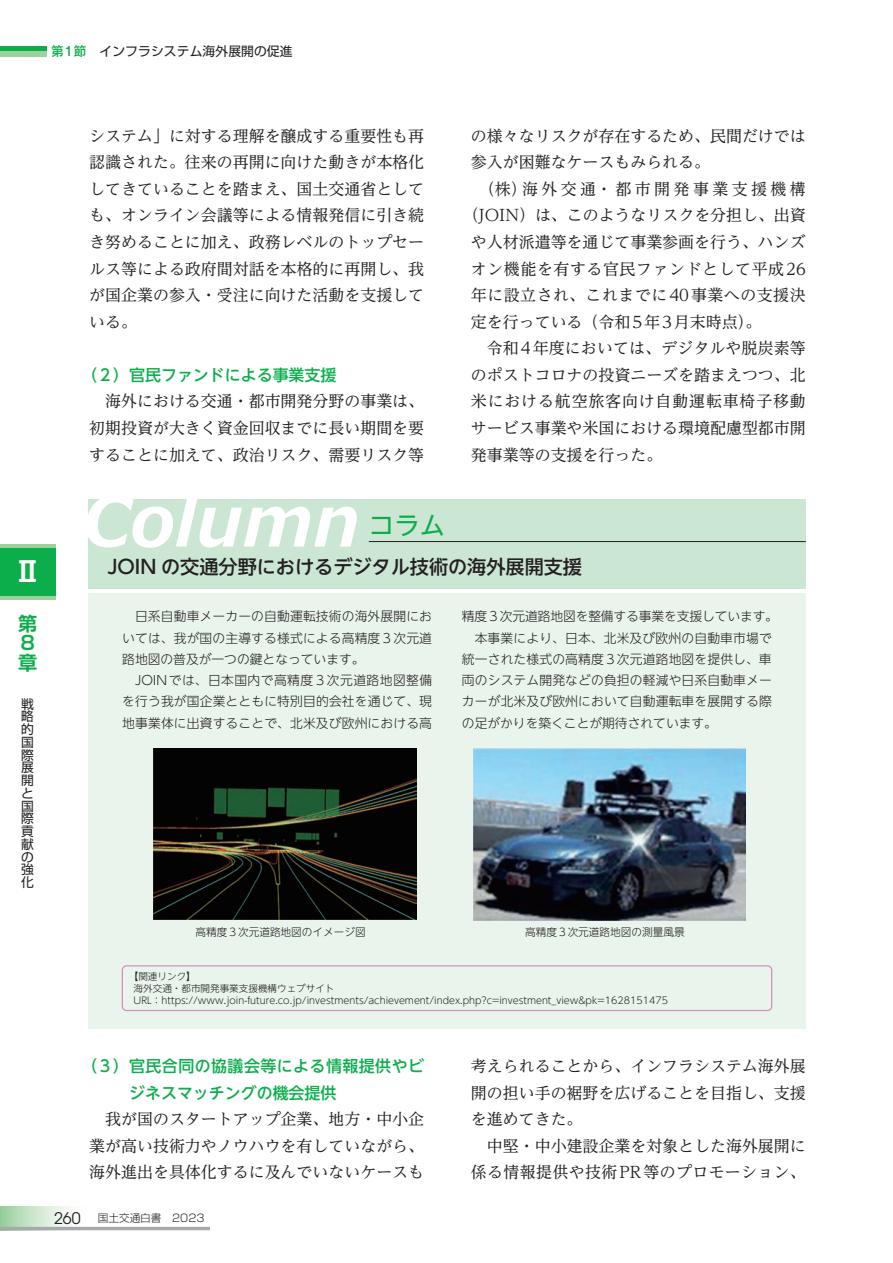
<style>
.page{position:relative;width:893px;height:1263px;background:#fff}
.page>*{position:absolute;margin:0;border:0;box-sizing:border-box;transform-origin:0 0}
.t1{font:italic 700 69.15px "Meiryo UI";color:#fff}
.t2{font:700 27.6px "Shin Go Pr 6 N De";color:#fff}
.t3{font:25.5px "UD Shin Go NT Pr 6 N";color:#0cae4c}
.t4{font:500 19.2px "UD Shin Go NT Pr 6 N";color:#231f20}
.t5{font:700 19.2px/19.2px "Shin Go Pr 6 N De";color:#0cae4c}
.t6{font:15.9px/26.5px "UD Reimin Pr 6 N";color:#231f20;text-align:justify}
.t7{font:500 15.9px/26.5px "UD Shin Go NT Pr 6 N";letter-spacing:.03em;color:#0cae4c}
.t8{font:15.9px "UD Reimin Pr 6 N";letter-spacing:.035em;color:#231f20}
.t9{font:15.9px "UD Reimin Pr 6 N";letter-spacing:.03em;color:#231f20}
.t10{font:15.9px "UD Reimin Pr 6 N";letter-spacing:.055em;color:#231f20}
.t11{font:15.9px "UD Reimin Pr 6 N";letter-spacing:.215em;color:#231f20}
.t12{font:500 15.9px "UD Shin Go NT Pr 6 N";color:#0cae4c}
.t13{font:300 12.75px/21.3px "UD Shin Go NT Pr 6 N";letter-spacing:.015em;color:#231f20;text-align:justify}
.t14{font:12.75px/12.8px "Shin Go Pr 6 N";letter-spacing:.01em;color:#231f20;text-align:justify}
.t15{font:300 12.75px "UD Shin Go NT Pr 6 N";letter-spacing:-.01em;color:#231f20}
.t16{font:500 12.75px "Gothic MB101 Pr 6 N";color:#f0597c}
.t17{font:300 10.65px "UD Shin Go NT Pr 6 N";color:#231f20}
.t18{font:300 10.65px "Shin Go Pr 6 N";color:#231f20}
.t19{font:300 9.6px/11.7px "UD Shin Go NT Pr 6 N";color:#231f20}
.s1{font-family:"Gothic MB101 Pr 6 N";font-weight:500;color:#0cae4c}
.s2{font-family:"ITC Avant Garde Pro";font-weight:400;font-size:15.9px}
</style>
<div class="page">
<div style="left:88px;top:499px;width:718px;height:90px;background:#cbe6d3"></div>
<div style="left:88px;top:593px;width:718px;height:435px;background:#e9f5ec"></div>
<img style="left:154px;top:748px;width:262px;height:171px">
<img style="left:473px;top:748px;width:272px;height:172px">
<div style="left:122px;top:965px;width:650px;height:46px;border:1px solid #d291bf;border-radius:4px"></div>
<hr style="left:369px;top:541px;width:437px;height:1px;background:#231f20">
<div style="left:0;top:1206px;width:89px;height:24px;background:linear-gradient(to right,#9fd1a2,#fff)"></div>
<div style="left:0;top:46px;width:47px;height:10px;background:#0cae4c"></div>
<div style="left:0;top:51px;width:47px;height:5px;background:#9cd19c"></div>
<div style="left:0;top:544px;width:55px;height:56px;background:#0cae4c"></div>
<hr style="left:0;top:596px;width:55px;height:4px;background:#9cd19c">
<hr style="left:0;top:544px;width:55px;height:4px;background:#9cd19c">
<hr style="left:0;top:1227px;width:210px;height:3px;background:#a8a9ad">
<p class="t14" style="left:51px;top:44px;width:243px"><span class="s1">第1節</span>　インフラシステム海外展開の促進</p>
<p class="t16" style="left:57px;top:40px;width:14px">　</p>
<h2 class="t2" style="left:14px;top:549px;width:29px">Ⅱ</h2>
<p class="t5" style="left:18px;top:613px;width:20px">第<br>8章</p>
<p class="t14" style="left:21px;top:696px;width:14px">戦略的国際展開と国際貢献の強化</p>
<p class="t6" style="left:89px;top:122px;width:336px">システム」に対する理解を醸成する重要性も再認識された。往来の再開に向けた動きが本格化してきていることを踏まえ、国土交通省としても、オンライン会議等による情報発信に引き続き努めることに加え、政務レベルのトップセールス等による政府間対話を本格的に再開し、我が国企業の参入・受注に向けた活動を支援している。</p>
<p class="t12" style="left:81px;top:362px;width:257px">（２）官民ファンドによる事業支援</p>
<p class="t6" style="left:89px;top:388px;width:336px;text-indent:16px">海外における交通・都市開発分野の事業は、初期投資が大きく資金回収までに長い期間を要することに加えて、政治リスク、需要リスク等</p>
<p class="t6" style="left:471px;top:122px;width:336px">の様々なリスクが存在するため、民間だけでは</p>
<p class="t6" style="left:471px;top:148px;width:241px">参入が困難なケースもみられる。</p>
<p class="t11" style="left:479px;top:176px;width:328px">（株）海外交通・都市開発事業支援機構</p>
<p class="t6" style="left:463px;top:202px;width:344px">（JOIN）は、このようなリスクを分担し、出資</p>
<p class="t6" style="left:471px;top:228px;width:336px">や人材派遣等を通じて事業参画を行う、ハンズ</p>
<p class="t8" style="left:471px;top:256px;width:336px">オン機能を有する官民ファンドとして平成26</p>
<p class="t9" style="left:471px;top:282px;width:336px">年に設立され、これまでに40事業への支援決</p>
<p class="t6" style="left:471px;top:308px;width:292px">定を行っている（令和5年3月末時点）。</p>
<p class="t6" style="left:487px;top:335px;width:320px">令和4年度においては、デジタルや脱炭素等</p>
<p class="t6" style="left:471px;top:361px;width:336px">のポストコロナの投資ニーズを踏まえつつ、北</p>
<p class="t10" style="left:471px;top:388px;width:336px">米における航空旅客向け自動運転車椅子移動</p>
<p class="t6" style="left:471px;top:414px;width:336px">サービス事業や米国における環境配慮型都市開</p>
<p class="t6" style="left:471px;top:441px;width:193px">発事業等の支援を行った。</p>
<h1 class="t1" style="left:83px;top:473px;width:279px">Column</h1>
<h3 class="t3" style="left:369px;top:505px;width:78px">コラム</h3>
<p class="t4" style="left:107px;top:551px;width:476px">JOIN の交通分野におけるデジタル技術の海外展開支援</p>
<p class="t13" style="left:122px;top:605px;width:311px;text-indent:13px">日系自動車メーカーの自動運転技術の海外展開においては、我が国の主導する様式による高精度３次元道路地図の普及が一つの鍵となっています。</p>
<p class="t13" style="left:122px;top:669px;width:311px;text-indent:13px">JOINでは、日本国内で高精度３次元道路地図整備を行う我が国企業とともに特別目的会社を通じて、現地事業体に出資することで、北米及び欧州における高</p>
<p class="t15" style="left:462px;top:606px;width:318px">精度３次元道路地図を整備する事業を支援しています。</p>
<p class="t13" style="left:475px;top:627px;width:299px">本事業により、日本、北米及び欧州の自動車市場で</p>
<p class="t13" style="left:462px;top:648px;width:311px">統一された様式の高精度３次元道路地図を提供し、車</p>
<p class="t13" style="left:462px;top:669px;width:311px">両のシステム開発などの負担の軽減や日系自動車メー</p>
<p class="t13" style="left:462px;top:690px;width:311px">カーが北米及び欧州において自動運転車を展開する際</p>
<p class="t13" style="left:462px;top:712px;width:257px">の足がかりを築くことが期待されています。</p>
<p class="t17" style="left:196px;top:924px;width:172px">高精度３次元道路地図のイメージ図</p>
<p class="t17" style="left:525px;top:924px;width:161px">高精度３次元道路地図の測量風景</p>
<p class="t19" style="left:134px;top:970px;width:536px;text-indent:-5px">【関連リンク】<br>海外交通・都市開発事業支援機構ウェブサイト<br>URL：https://www.join-future.co.jp/investments/achievement/index.php?c=investment_view&amp;pk=1628151475</p>
<p class="t7" style="left:129px;top:1052px;width:296px;text-indent:-48px">（３）官民合同の協議会等による情報提供やビジネスマッチングの機会提供</p>
<p class="t6" style="left:89px;top:1105px;width:336px;text-indent:16px">我が国のスタートアップ企業、地方・中小企業が高い技術力やノウハウを有していながら、海外進出を具体化するに及んでいないケースも</p>
<p class="t18" style="left:54px;top:1209px;width:152px"><span class="s2">260</span> 国土交通白書　2023</p>
<p class="t6" style="left:471px;top:1052px;width:336px">考えられることから、インフラシステム海外展開の担い手の裾野を広げることを目指し、支援を進めてきた。</p>
<p class="t6" style="left:471px;top:1132px;width:336px;text-align:right">中堅・中小建設企業を対象とした海外展開に係る情報提供や技術PR等のプロモーション、</p>
</div>
